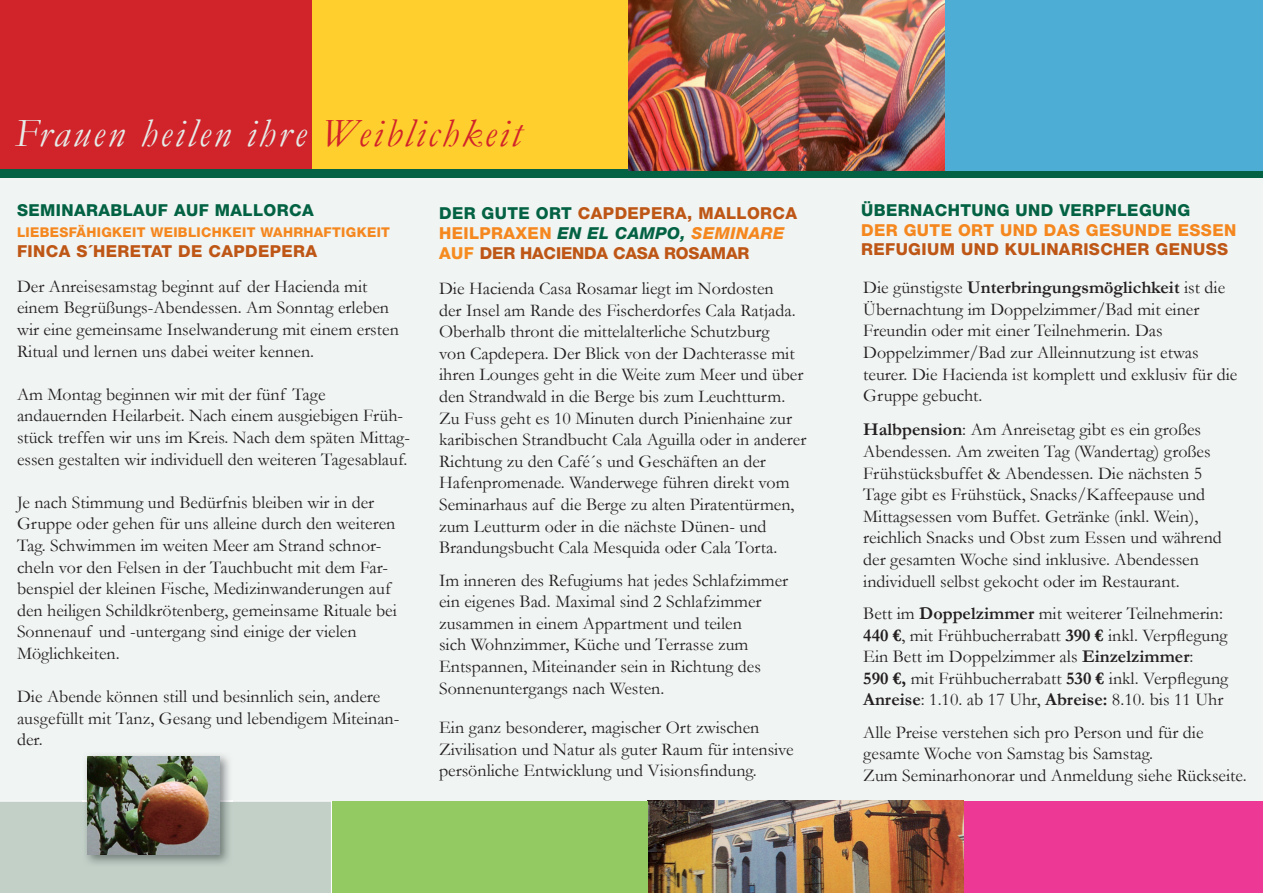
<style>
.page{position:relative;width:1263px;height:893px;background:#fff}
.page>*{position:absolute;margin:0;border:0;box-sizing:border-box;transform-origin:0 0}
.t1{font:italic 40.5px "Garamond";letter-spacing:.07em;color:#e5ece8}
.t2{font:18px/21.6px "Garamond";color:#231f20}
.t3{font:800 16.5px/19.8px "Helvetica Neue LT Std";letter-spacing:.025em;color:#be5616}
.t4{font:800 16.5px "Helvetica Neue LT Std";letter-spacing:.025em;color:#036243}
.t5{font:800 16.5px "Helvetica Neue LT Std";letter-spacing:.025em;color:#f5871f}
.t6{font:800 13.5px "Helvetica Neue LT Std";letter-spacing:.025em;color:#f5871f}
.s1{color:#d1232a}
.s2{color:#036243}
.s3{color:#f5871f}
.s4{font-style:italic;color:#036243}
.s5{font-style:italic;color:#f5871f}
.s6{color:#f68b1f}
.s7{font-weight:700}
</style>
<div class="page">
<div style="left:0;top:174px;width:1263px;height:634px;background:#f0f4f2"></div>
<div style="left:0;top:0;width:312px;height:174px;background:#d1232a"></div>
<div style="left:0;top:169px;width:1263px;height:8px;background:#036243"></div>
<div style="left:944px;top:0;width:319px;height:170px;background:#4eadd5"></div>
<img style="left:628px;top:0;width:316px;height:170px">
<div style="left:313px;top:0;width:315px;height:169px;background:#ffcf2d"></div>
<div style="left:0;top:800px;width:332px;height:93px;background:#c3d0c8"></div>
<div style="left:963px;top:801px;width:300px;height:92px;background:#ed3896"></div>
<img style="left:647px;top:801px;width:316px;height:92px">
<div style="left:332px;top:801px;width:315px;height:92px;background:#94ca62"></div>
<img style="left:83px;top:755px;width:149px;height:112px">
<img style="left:87px;top:756px;width:133px;height:98px">
<h1 class="t1" style="left:15px;top:109px;width:508px">Frauen heilen ihre <span class="s1">Weiblichkeit</span></h1>
<p class="t4" style="left:17px;top:200px;width:298px">SEMINARABLAUF AUF MALLORCA</p>
<p class="t6" style="left:17px;top:224px;width:374px">LIEBESFÄHIGKEIT WEIBLICHKEIT WAHRHAFTIGKEIT</p>
<p class="t3" style="left:17px;top:241px;width:302px">FINCA S´HERETAT DE CAPDEPERA</p>
<p class="t2" style="left:17px;top:275px;width:383px">Der Anreisesamstag beginnt auf der Hacienda mit einem Begrüßungs-Abendessen. Am Sonntag erleben wir eine gemeinsame Inselwanderung mit einem ersten Ritual und lernen uns dabei weiter kennen.</p>
<p class="t2" style="left:17px;top:383px;width:394px">Am Montag beginnen wir mit der fünf Tage andauernden Heilarbeit. Nach einem ausgiebigen Früh&shy;stück treffen wir uns im Kreis. Nach dem späten Mittag&shy;essen gestalten wir individuell den weiteren Tagesablauf.</p>
<p class="t2" style="left:17px;top:491px;width:381px">Je nach Stimmung und Bedürfnis bleiben wir in der Gruppe oder gehen für uns alleine durch den weiteren Tag. Schwimmen im weiten Meer am Strand schnor&shy;cheln vor den Felsen in der Tauchbucht mit dem Far&shy;benspiel der kleinen Fische, Medizinwanderungen auf den heiligen Schildkrötenberg, gemeinsame Rituale bei Sonnenauf und -untergang sind einige der vielen Möglichkeiten.</p>
<p class="t2" style="left:17px;top:686px;width:384px">Die Abende können still und besinnlich sein, andere ausgefüllt mit Tanz, Gesang und lebendigem Miteinan&shy;der.</p>
<p class="t3" style="left:439px;top:203px;width:360px"><span class="s2">DER GUTE ORT</span> CAPDEPERA, MALLORCA<br><span class="s3">HEILPRAXEN</span> <span class="s4">EN EL CAMPO,</span> <span class="s5">SEMINARE<br></span><span class="s6">AUF</span> DER HACIENDA CASA ROSAMAR</p>
<p class="t2" style="left:439px;top:277px;width:369px">Die Hacienda Casa Rosamar liegt im Nordosten<br>der Insel am Rande des Fischerdorfes Cala Ratjada.<br>Oberhalb thront die mittelalterliche Schutzburg<br>von Capdepera. Der Blick von der Dachterasse mit ihren Lounges geht in die Weite zum Meer und über den Strandwald in die Berge bis zum Leuchtturm.<br>Zu Fuss geht es 10 Minuten durch Pinienhaine zur karibischen Strandbucht Cala Aguilla oder in anderer Richtung zu den Café´s und Geschäften an der Hafenpromenade. Wanderwege führen direkt vom Seminarhaus auf die Berge zu alten Piratentürmen, zum Leutturm oder in die nächste Dünen- und Brandungsbucht Cala Mesquida oder Cala Torta.</p>
<p class="t2" style="left:439px;top:569px;width:351px">Im inneren des Refugiums hat jedes Schlafzimmer ein eigenes Bad. Maximal sind 2 Schlafzimmer zusammen in einem Appartment und teilen<br>sich Wohnzimmer, Küche und Terrasse zum Entspannen, Miteinander sein in Richtung des Sonnenuntergangs nach Westen.</p>
<p class="t2" style="left:439px;top:716px;width:356px">Ein ganz besonderer, magischer Ort zwischen<br>Zivilisation und Natur als guter Raum für intensive persönliche Entwicklung und Visionsfindung.</p>
<p class="t4" style="left:861px;top:200px;width:331px">ÜBERNACHTUNG UND VERPFLEGUNG</p>
<p class="t5" style="left:861px;top:220px;width:377px">DER GUTE ORT UND DAS GESUNDE ESSEN</p>
<p class="t3" style="left:861px;top:240px;width:369px">REFUGIUM UND KULINARISCHER GENUSS</p>
<p class="t2" style="left:863px;top:277px;width:376px">Die günstigste <span class="s7">Unterbringungsmöglichkeit</span> ist die Übernachtung im Doppelzimmer/Bad mit einer Freundin oder mit einer Teilnehmerin. Das Doppelzimmer/Bad zur Alleinnutzung ist etwas teurer. Die Hacienda ist komplett und exklusiv für die Gruppe gebucht.</p>
<p class="t2" style="left:863px;top:419px;width:360px"><span class="s7">Halbpension</span>: Am Anreisetag gibt es ein großes Abendessen. Am zweiten Tag (Wandertag) großes Frühstücksbuffet &amp; Abendessen. Die nächsten 5<br>Tage gibt es Frühstück, Snacks/Kaffeepause und Mittagsessen vom Buffet. Getränke (inkl. Wein), reichlich Snacks und Obst zum Essen und während der gesamten Woche sind inklusive. Abendessen individuell selbst gekocht oder im Restaurant.</p>
<p class="t2" style="left:863px;top:602px;width:367px">Bett im <span class="s7">Doppelzimmer</span> mit weiterer Teilnehmerin:<br><span class="s7">440 €</span>, mit Frühbucherrabatt <span class="s7">390 €</span> inkl. Verpflegung Ein Bett im Doppelzimmer als <span class="s7">Einzelzimmer</span>:<br><span class="s7">590 €,</span> mit Frühbucherrabatt <span class="s7">530 €</span> inkl. Verpflegung <span class="s7">Anreise</span>: 1.10. ab 17 Uhr, <span class="s7">Abreise:</span> 8.10. bis 11 Uhr</p>
<p class="t2" style="left:863px;top:721px;width:385px">Alle Preise verstehen sich pro Person und für die gesamte Woche von Samstag bis Samstag.<br>Zum Seminarhonorar und Anmeldung siehe Rückseite.</p>
</div>
